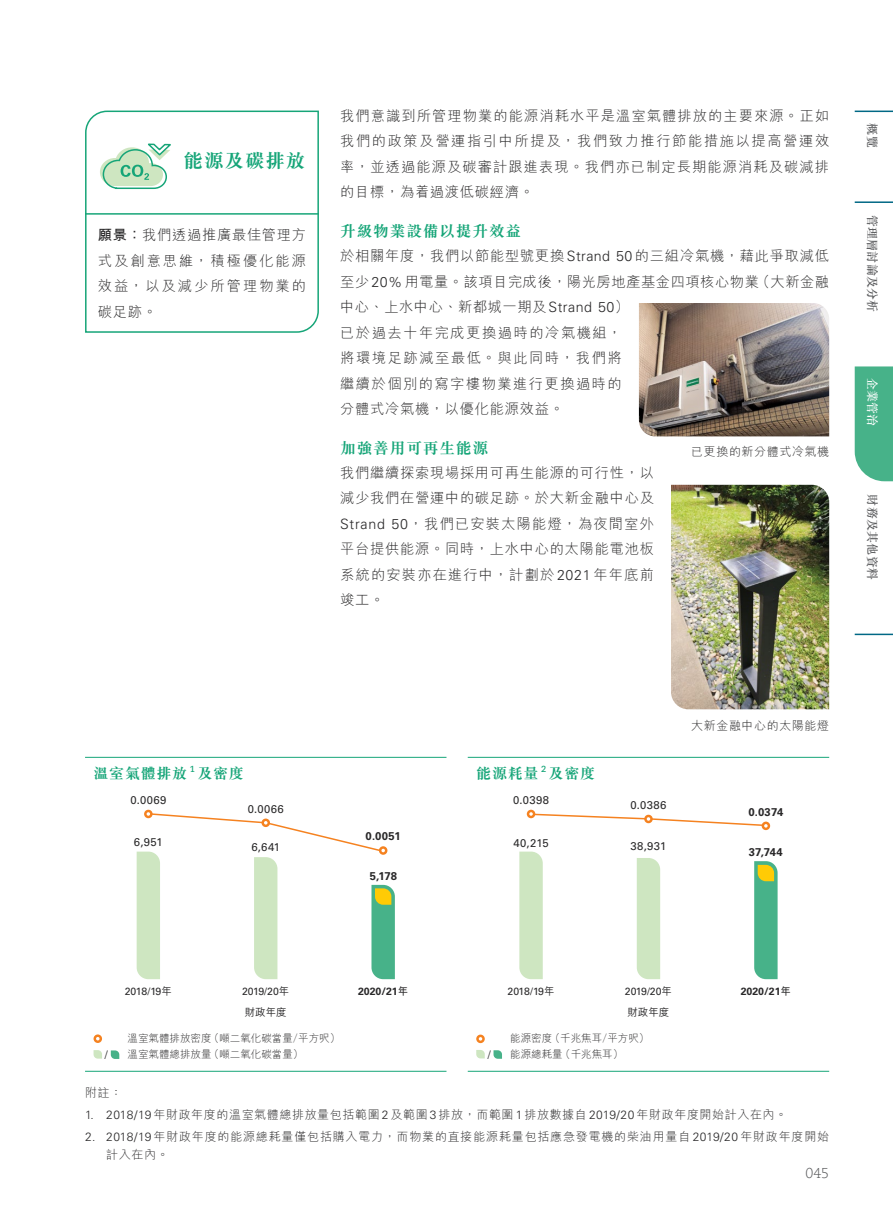
<style>
.page{position:relative;width:893px;height:1212px;background:#fff}
.page>*{position:absolute;margin:0;border:0;box-sizing:border-box;transform-origin:0 0}
.t1{font:700 19.5px "M Sung HK";letter-spacing:.05em;color:#16a578}
.t2{font:700 15.75px "M Sung HK";letter-spacing:.05em;color:#16a578}
.t3{font:700 15px "M Sung HK";letter-spacing:.05em;color:#16a578}
.t4{font:300 14.25px/25.5px "M Hei HK";letter-spacing:.075em;color:#292829;text-align:justify}
.t5{font:300 14.25px/25.5px "M Hei HK";letter-spacing:.055em;color:#292829}
.t6{font:300 14.25px "PMN Caecilia W01 45";color:#58595b}
.t7{font:300 12px/18px "M Hei HK";letter-spacing:.05em;color:#292829}
.t8{font:500 12px "M Sung HK";letter-spacing:.02em;color:#58595b}
.t9{font:500 12px "M Sung HK";color:#fff}
.t10{font:11.25px "Univers LT Std";letter-spacing:.035em;color:#292829}
.t11{font:700 11.25px "Univers LT Std";letter-spacing:.01em;color:#292829}
.t12{font:300 10.5px "M Hei HK";color:#292829}
.t13{font:10.5px "Univers LT Std";letter-spacing:-.035em;color:#292829}
.t14{font:700 10.5px "Univers LT Std";color:#292829}
.t15{font:500 10.5px "M Hei HK";color:#292829}
.t16{font:300 10.5px "Univers LT Std";color:#292829}
.t17{font:700 8.7px "PMN Caecilia W01 75";color:#16a578}
.s1{font-weight:700}
.s2{font-family:"Univers LT Std"}
.s3{font-family:"M Hei HK";font-weight:500}
.s4{font-family:"M Hei HK"}
</style>
<div class="page">
<div style="left:855px;top:366px;width:38px;height:115px;background:#47b289"></div>
<hr style="left:855px;top:111px;width:38px;height:1px;background:#006885">
<hr style="left:855px;top:201px;width:38px;height:2px;background:#006885">
<hr style="left:855px;top:634px;width:38px;height:1px;background:#006885">
<svg style="left:85px;top:110px;width:234px;height:223px"></svg>
<hr style="left:85px;top:213px;width:234px;height:2px;background:#16a578">
<svg style="left:100px;top:142px;width:74px;height:48px"></svg>
<img style="left:639px;top:303px;width:190px;height:133px">
<div style="left:144px;top:810px;width:9px;height:8px;border:2px solid #f58220;border-radius:50%"></div>
<div style="left:527px;top:810px;width:8px;height:8px;border:2px solid #f58220;border-radius:50%"></div>
<svg style="left:528px;top:811px;width:239px;height:18px"></svg>
<div style="left:762px;top:821px;width:8px;height:9px;border:2px solid #f58220;border-radius:50%"></div>
<svg style="left:519px;top:851px;width:24px;height:128px;background:#d0e7c3"></svg>
<div style="left:637px;top:858px;width:23px;height:121px;background:#cee6c1"></div>
<svg style="left:137px;top:811px;width:258px;height:168px"></svg>
<svg style="left:754px;top:861px;width:24px;height:118px;background:#5fb783"></svg>
<hr style="left:85px;top:757px;width:361px;height:1px;background:#16a578">
<hr style="left:85px;top:1071px;width:361px;height:1px;background:#16a578">
<hr style="left:468px;top:757px;width:361px;height:1px;background:#16a578">
<hr style="left:468px;top:1071px;width:361px;height:1px;background:#16a578">
<div style="left:94px;top:1034px;width:8px;height:9px;border:2px solid #f58220;border-radius:50%"></div>
<svg style="left:94px;top:1050px;width:8px;height:8px"></svg>
<svg style="left:111px;top:1050px;width:8px;height:9px"></svg>
<div style="left:476px;top:1034px;width:9px;height:9px;border:2px solid #f58220;border-radius:50%"></div>
<svg style="left:476px;top:1050px;width:9px;height:8px"></svg>
<svg style="left:493px;top:1050px;width:9px;height:9px"></svg>
<img style="left:671px;top:485px;width:158px;height:224px">
<h1 class="t1" style="left:184px;top:151px;width:123px">能源及碳排放</h1>
<p class="t4" style="left:98px;top:222px;width:210px"><span class="s1">願景：</span>我們透過推廣最佳管理方式及創意思維，積極優化能源效益，以及減少所管理物業的碳足跡。</p>
<p class="t4" style="left:340px;top:103px;width:491px">我們意識到所管理物業的能源消耗水平是溫室氣體排放的主要來源。正如我們的政策及營運指引中所提及，我們致力推行節能措施以提高營運效率，並透過能源及碳審計跟進表現。我們亦已制定長期能源消耗及碳減排的目標，為着過渡低碳經濟。</p>
<p class="t2" style="left:340px;top:223px;width:183px">升級物業設備以提升效益</p>
<p class="t5" style="left:340px;top:243px;width:491px">於相關年度，我們以節能型號更換<span class="s2">Strand 50</span>的三組冷氣機，藉此爭取減低至少<span class="s2">20%</span>用電量。該項目完成後，陽光房地產基金四項核心物業（大新金融中心、上水中心、新都城一期及<span class="s2">Strand 50</span>）<br>已於過去十年完成更換過時的冷氣機組，<br>將環境足跡減至最低。與此同時，我們將<br>繼續於個別的寫字樓物業進行更換過時的<br>分體式冷氣機，以優化能源效益。</p>
<p class="t2" style="left:340px;top:440px;width:150px">加強善用可再生能源</p>
<p class="t4" style="left:340px;top:460px;width:315px">我們繼續探索現場採用可再生能源的可行性，以減少我們在營運中的碳足跡。於大新金融中心及<span class="s2">Strand 50</span>，我們已安裝太陽能燈，為夜間室外平台提供能源。同時，上水中心的太陽能電池板系統的安裝亦在進行中，計劃於<span class="s2">2021</span>年年底前竣工。</p>
<p class="t7" style="left:691px;top:442px;width:140px">已更換的新分體式冷氣機</p>
<p class="t8" style="left:881px;top:123px;width:26px;rotate:90deg">概覽</p>
<p class="t8" style="left:881px;top:215px;width:99px;rotate:90deg">管理層討論及分析</p>
<p class="t9" style="left:881px;top:378px;width:50px;rotate:90deg">企業管治</p>
<p class="t8" style="left:881px;top:494px;width:87px;rotate:90deg">財務及其他資料</p>
<p class="t3" style="left:94px;top:766px;width:95px">溫室氣體排放</p>
<p class="t17" style="left:190px;top:764px;width:7px">1</p>
<p class="t3" style="left:197px;top:766px;width:48px">及密度</p>
<p class="t3" style="left:476px;top:766px;width:64px">能源耗量</p>
<p class="t17" style="left:541px;top:764px;width:7px">2</p>
<p class="t3" style="left:549px;top:766px;width:48px">及密度</p>
<p class="t10" style="left:130px;top:794px;width:37px">0.0069</p>
<p class="t10" style="left:248px;top:802px;width:37px">0.0066</p>
<p class="t10" style="left:513px;top:794px;width:37px">0.0398</p>
<p class="t10" style="left:631px;top:798px;width:37px">0.0386</p>
<p class="t11" style="left:366px;top:829px;width:37px">0.0051</p>
<p class="t10" style="left:134px;top:835px;width:30px">6,951</p>
<p class="t10" style="left:631px;top:840px;width:37px">38,931</p>
<p class="t10" style="left:513px;top:836px;width:37px">40,215</p>
<p class="t10" style="left:251px;top:841px;width:30px">6,641</p>
<p class="t11" style="left:370px;top:869px;width:29px">5,178</p>
<p class="t7" style="left:691px;top:716px;width:140px">大新金融中心的太陽能燈</p>
<p class="t11" style="left:748px;top:805px;width:36px">0.0374</p>
<p class="t11" style="left:749px;top:845px;width:35px">37,744</p>
<p class="t13" style="left:125px;top:985px;width:49px">2018/19<span class="s3">年</span></p>
<p class="t13" style="left:242px;top:985px;width:49px">2019/20<span class="s3">年</span></p>
<p class="t14" style="left:358px;top:985px;width:52px">2020/21<span class="s4">年</span></p>
<p class="t15" style="left:245px;top:1005px;width:43px">財政年度</p>
<p class="t13" style="left:507px;top:985px;width:49px">2018/19<span class="s3">年</span></p>
<p class="t13" style="left:625px;top:985px;width:49px">2019/20<span class="s3">年</span></p>
<p class="t14" style="left:741px;top:985px;width:52px">2020/21<span class="s4">年</span></p>
<p class="t15" style="left:627px;top:1005px;width:43px">財政年度</p>
<p class="t12" style="left:128px;top:1033px;width:214px">溫室氣體排放密度（噸二氧化碳當量/平方呎）</p>
<p class="t12" style="left:510px;top:1033px;width:141px">能源密度（千兆焦耳/平方呎）</p>
<p class="t16" style="left:105px;top:1048px;width:4px">/</p>
<p class="t12" style="left:128px;top:1048px;width:177px">溫室氣體總排放量（噸二氧化碳當量）</p>
<p class="t16" style="left:488px;top:1047px;width:4px">/</p>
<p class="t12" style="left:510px;top:1048px;width:114px">能源總耗量（千兆焦耳）</p>
<p class="t7" style="left:85px;top:1083px;width:39px">附註：</p>
<p class="t7" style="left:85px;top:1105px;width:704px"><span class="s2">1. 2018/19</span> 年財政年度的溫室氣體總排放量包括範圍 <span class="s2">2</span> 及範圍 <span class="s2">3</span> 排放，而範圍 <span class="s2">1</span> 排放數據自 <span class="s2">2019/20</span> 年財政年度開始計入在內。</p>
<p class="t7" style="left:106px;top:1128px;width:724px;text-indent:-21px"><span class="s2">2. 2018/19</span> 年財政年度的能源總耗量僅包括購入電力，而物業的直接能源耗量包括應急發電機的柴油用量自 <span class="s2">2019/20</span> 年財政年度開始計入在內。</p>
<p class="t6" style="left:805px;top:1165px;width:25px">045</p>
</div>
